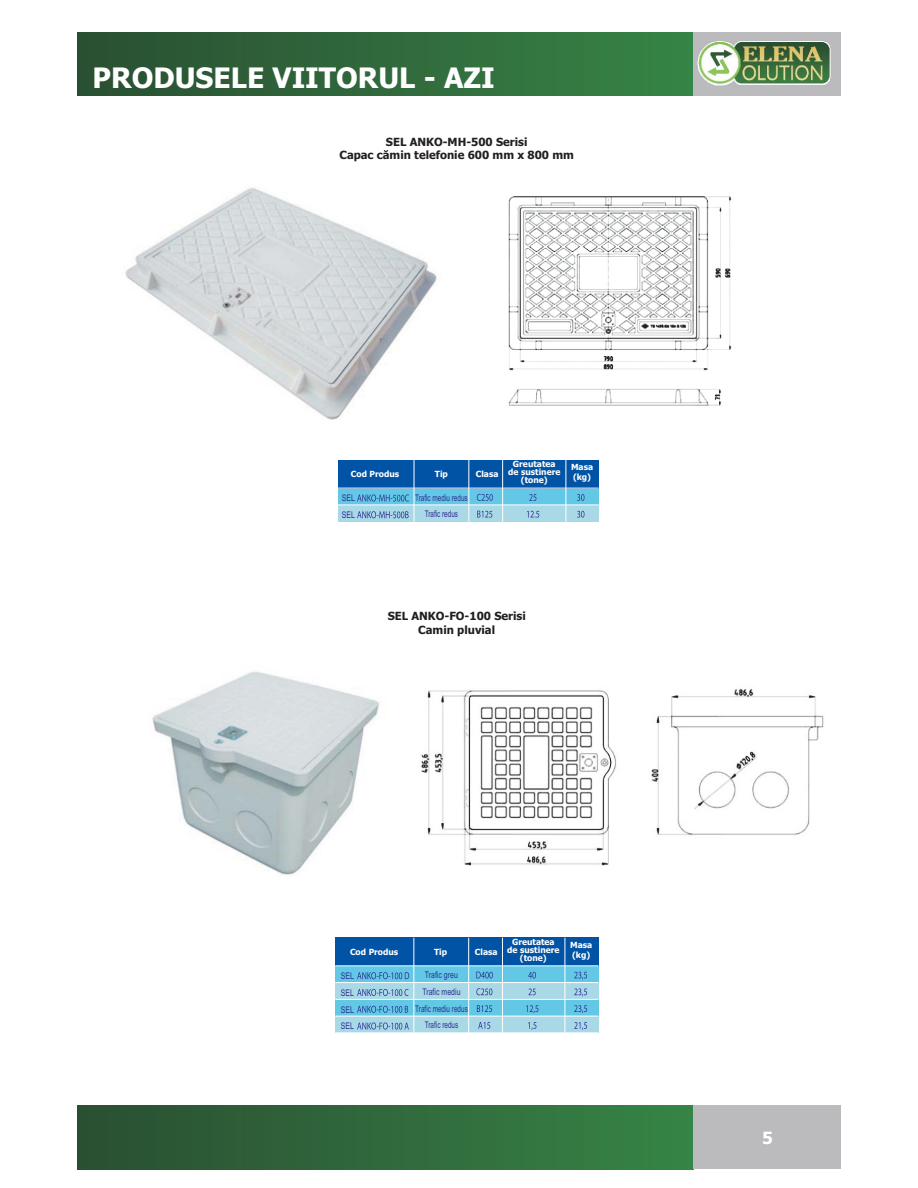
<style>
.page{position:relative;width:918px;height:1188px;background:#fff}
.page>*{position:absolute;margin:0;border:0;box-sizing:border-box;transform-origin:0 0}
.t1{font:700 28.2px "Tahoma";color:#fff}
.t2{font:700 16.95px "Tahoma";color:#fff}
.t3{font:700 11.25px/13.6px "Tahoma";color:#231f20;text-align:center}
.t4{font:9.15px/17.1px "Arial";color:#2e3092;scale:.76 1}
.t5{font:9.15px/16.4px "Arial";color:#2e3092;text-align:center;scale:.7 1}
.t6{font:700 8.4px/7.9px "Tahoma";color:#fff}
</style>
<div class="page">
<img style="left:125px;top:187px;width:312px;height:233px">
<img style="left:508px;top:196px;width:224px;height:210px">
<img style="left:152px;top:671px;width:228px;height:204px">
<img style="left:421px;top:688px;width:403px;height:178px">
<div style="left:335px;top:938px;width:263px;height:95px;background:#62c8e6"></div>
<div style="left:335px;top:938px;width:263px;height:28px;background:#0153a5"></div>
<hr style="left:335px;top:965px;width:263px;height:1px;background:#fff">
<div style="left:335px;top:983px;width:263px;height:16px;background:#a9d9e6"></div>
<hr style="left:335px;top:982px;width:263px;height:1px;background:#fff">
<hr style="left:335px;top:999px;width:263px;height:1px;background:#fff">
<div style="left:335px;top:1016px;width:263px;height:17px;background:#a9d9e6"></div>
<hr style="left:335px;top:1016px;width:263px;height:1px;background:#fff">
<hr style="left:335px;top:1032px;width:263px;height:1px;background:#fff">
<hr style="left:413px;top:938px;width:1px;height:95px;background:#fff">
<hr style="left:468px;top:938px;width:1px;height:95px;background:#fff">
<hr style="left:502px;top:938px;width:1px;height:95px;background:#fff">
<hr style="left:564px;top:938px;width:1px;height:95px;background:#fff">
<svg style="left:574px;top:972px;width:13px;height:58px"></svg>
<svg style="left:476px;top:972px;width:17px;height:57px"></svg>
<svg style="left:526px;top:972px;width:12px;height:58px"></svg>
<svg style="left:357px;top:972px;width:52px;height:58px"></svg>
<div style="left:338px;top:460px;width:261px;height:62px;background:#62c8e6"></div>
<div style="left:338px;top:460px;width:261px;height:28px;background:#0153a5"></div>
<hr style="left:338px;top:488px;width:261px;height:1px;background:#fff">
<div style="left:338px;top:505px;width:261px;height:17px;background:#a9d9e6"></div>
<hr style="left:338px;top:504px;width:261px;height:1px;background:#fff">
<hr style="left:414px;top:460px;width:1px;height:62px;background:#fff">
<hr style="left:468px;top:460px;width:1px;height:62px;background:#fff">
<hr style="left:502px;top:460px;width:1px;height:62px;background:#fff">
<hr style="left:565px;top:460px;width:1px;height:62px;background:#fff">
<svg style="left:577px;top:494px;width:7px;height:24px"></svg>
<svg style="left:477px;top:494px;width:16px;height:24px"></svg>
<svg style="left:527px;top:494px;width:12px;height:24px"></svg>
<svg style="left:357px;top:494px;width:52px;height:24px"></svg>
<div style="left:77px;top:32px;width:617px;height:64px;background:linear-gradient(to right,#2a4f32,#368446)"></div>
<div style="left:694px;top:32px;width:147px;height:64px;background:#bbbbbe"></div>
<svg style="left:697px;top:41px;width:134px;height:41px"></svg>
<img style="left:698px;top:42px;width:131px;height:44px">
<div style="left:77px;top:1106px;width:617px;height:63px;background:linear-gradient(to right,#2a4f32,#368446)"></div>
<div style="left:694px;top:1106px;width:147px;height:63px;background:#bbbbbe"></div>
<h1 class="t1" style="left:93px;top:67px;width:404px">PRODUSELE VIITORUL - AZI</h1>
<h3 class="t3" style="left:339px;top:136px;width:236px">SEL ANKO-MH-500 Serisi<br>Capac cãmin telefonie 600 mm x 800 mm</h3>
<p class="t6" style="left:508px;top:461px;width:54px;text-align:center">Greutatea de sustinere (tone)</p>
<p class="t6" style="left:351px;top:471px;width:50px">Cod Produs</p>
<p class="t6" style="left:435px;top:471px;width:15px">Tip</p>
<p class="t6" style="left:476px;top:471px;width:24px">Clasa</p>
<p class="t6" style="left:571px;top:463px;width:24px;line-height:10.2px">Masa (kg)</p>
<p class="t4" style="left:342px;top:491px;width:19px;line-height:16.6px">SEL<br>SEL</p>
<p class="t5" style="left:415px;top:491px;width:77px">Trafic mediu redus<br>Trafic redus</p>
<h3 class="t3" style="left:388px;top:610px;width:140px">SEL ANKO-FO-100 Serisi<br>Camin pluvial</h3>
<p class="t6" style="left:507px;top:939px;width:54px;text-align:center">Greutatea de sustinere (tone)</p>
<p class="t6" style="left:350px;top:949px;width:50px">Cod Produs</p>
<p class="t6" style="left:434px;top:949px;width:15px">Tip</p>
<p class="t6" style="left:475px;top:949px;width:24px">Clasa</p>
<p class="t6" style="left:570px;top:941px;width:24px;line-height:10.2px">Masa (kg)</p>
<p class="t4" style="left:341px;top:968px;width:19px">SEL</p>
<p class="t4" style="left:341px;top:1002px;width:19px">SEL</p>
<p class="t4" style="left:341px;top:985px;width:19px">SEL</p>
<p class="t4" style="left:341px;top:1018px;width:19px">SEL</p>
<p class="t4" style="left:415px;top:967px;width:71px;text-align:center">Trafic greu<br>Trafic mediu<br>Trafic mediu redus</p>
<p class="t5" style="left:425px;top:1018px;width:49px">Trafic redus</p>
<h2 class="t2" style="left:762px;top:1131px;width:12px">5</h2>
</div>
